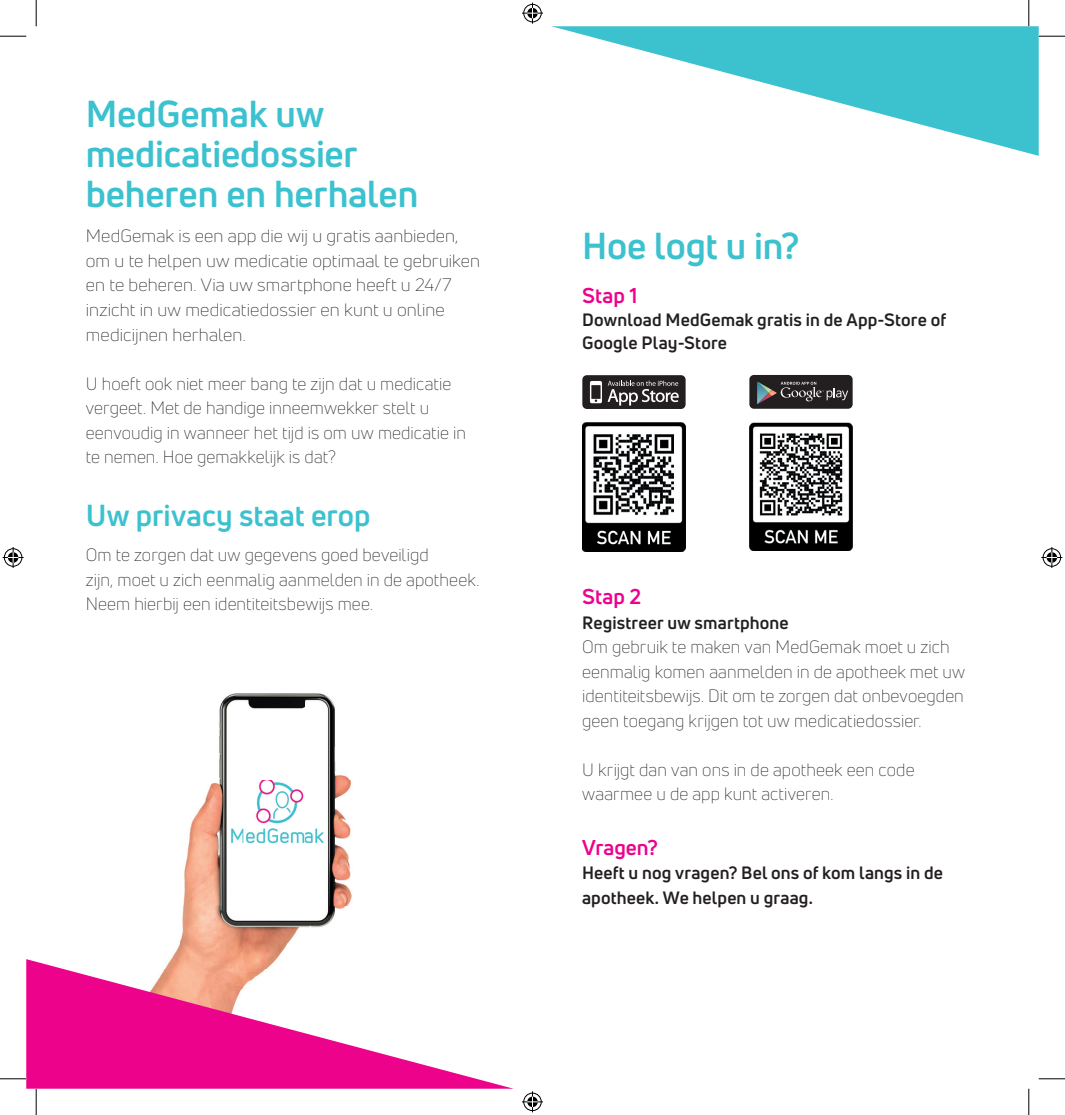
<style>
.page{position:relative;width:1065px;height:1115px;background:#fff}
.page>*{position:absolute;margin:0;border:0;box-sizing:border-box;transform-origin:0 0}
.t1{font:700 36.75px/40.2px "Uni Neue";letter-spacing:-.005em;color:#3cc1ce}
.t2{font:700 29.75px "Uni Neue";color:#3cc1ce}
.t3{font:700 21px "Uni Neue";color:#ed028c}
.t4{font:300 17.5px/24.5px "Uni Neue";letter-spacing:.005em;color:#231f20}
.t5{font:300 17.5px/24.5px "Uni Neue";letter-spacing:.005em;color:#231f20;scale:1.04 1}
.t6{font:700 17.5px/22.8px "Uni Neue";letter-spacing:.005em;color:#231f20}
</style>
<div class="page">
<img style="left:172px;top:693px;width:180px;height:265px">
<svg style="left:552px;top:26px;width:486px;height:130px"></svg>
<svg style="left:26px;top:958px;width:485px;height:130px"></svg>
<img style="left:749px;top:423px;width:104px;height:127px">
<img style="left:582px;top:423px;width:104px;height:128px">
<div style="left:582px;top:375px;width:103px;height:34px;background:#231f20;border-radius:5px"></div>
<svg style="left:590px;top:380px;width:88px;height:25px"></svg>
<div style="left:749px;top:375px;width:103px;height:33px;background:#231f20;border-radius:5px"></div>
<svg style="left:757px;top:381px;width:91px;height:23px"></svg>
<svg style="left:0;top:36px;width:26px;height:1px"></svg>
<svg style="left:1038px;top:36px;width:26px;height:1px"></svg>
<svg style="left:0;top:1078px;width:26px;height:1px"></svg>
<svg style="left:1038px;top:1078px;width:26px;height:1px"></svg>
<svg style="left:36px;top:0;width:1px;height:26px"></svg>
<svg style="left:36px;top:1088px;width:1px;height:26px"></svg>
<svg style="left:1028px;top:0;width:1px;height:26px"></svg>
<svg style="left:1028px;top:1088px;width:1px;height:26px"></svg>
<svg style="left:522px;top:3px;width:21px;height:21px"></svg>
<svg style="left:522px;top:1091px;width:21px;height:20px"></svg>
<svg style="left:3px;top:547px;width:21px;height:21px"></svg>
<svg style="left:1041px;top:547px;width:21px;height:21px"></svg>
<h1 class="t1" style="left:86px;top:93px;width:334px">MedGemak uw medicatiedossier beheren en herhalen</h1>
<p class="t5" style="left:86px;top:224px;width:381px">MedGemak is een app die wij u gratis aanbieden, om u te helpen uw medicatie optimaal te gebruiken en te beheren. Via uw smartphone heeft u 24/7 inzicht in uw medicatiedossier en kunt u online medicijnen herhalen.</p>
<p class="t4" style="left:86px;top:371px;width:382px">U hoeft ook niet meer bang te zijn dat u medicatie vergeet. Met de handige inneemwekker stelt u eenvoudig in wanneer het tijd is om uw medicatie in te nemen. Hoe gemakkelijk is dat?</p>
<h2 class="t2" style="left:86px;top:496px;width:286px">Uw privacy staat erop</h2>
<p class="t4" style="left:86px;top:542px;width:395px">Om te zorgen dat uw gegevens goed beveiligd<br>zijn, moet u zich eenmalig aanmelden in de apotheek.<br>Neem hierbij een identiteitsbewijs mee.</p>
<h1 class="t1" style="left:582px;top:225px;width:219px">Hoe logt u in?</h1>
<p class="t3" style="left:582px;top:282px;width:57px">Stap 1</p>
<p class="t6" style="left:582px;top:308px;width:365px">Download MedGemak gratis in de App-Store of<br>Google Play-Store</p>
<p class="t3" style="left:582px;top:583px;width:61px">Stap 2</p>
<p class="t6" style="left:582px;top:610px;width:208px">Registreer uw smartphone</p>
<p class="t4" style="left:582px;top:634px;width:384px">Om gebruik te maken van MedGemak moet u zich eenmalig komen aanmelden in de apotheek met uw identiteitsbewijs. Dit om te zorgen dat onbevoegden geen toegang krijgen tot uw medicatiedossier.</p>
<p class="t4" style="left:582px;top:757px;width:334px">U krijgt dan van ons in de apotheek een code waarmee u de app kunt activeren.</p>
<p class="t3" style="left:582px;top:833px;width:77px">Vragen?</p>
<p class="t6" style="left:582px;top:860px;width:362px;line-height:24.5px">Heeft u nog vragen? Bel ons of kom langs in de apotheek. We helpen u graag.</p>
</div>
